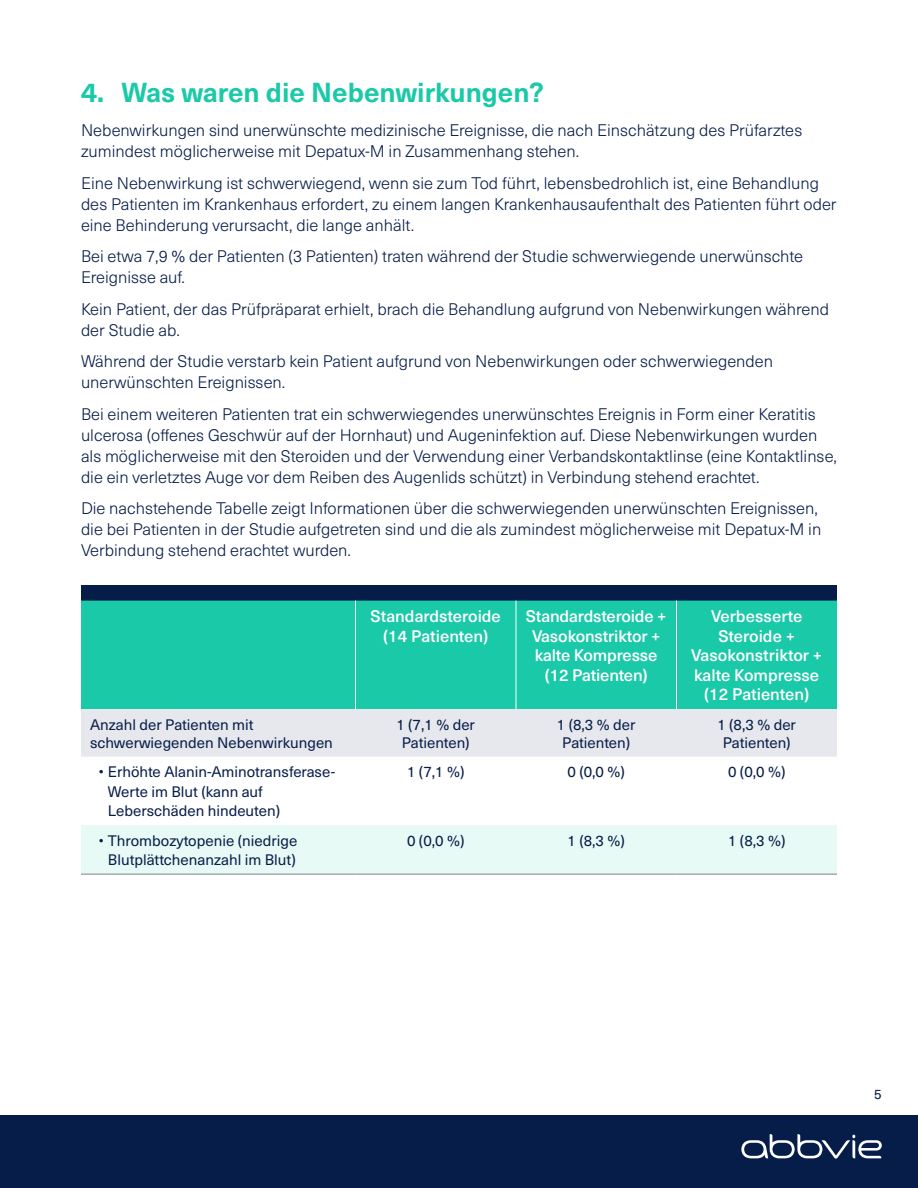
<style>
.page{position:relative;width:918px;height:1188px;background:#fff}
.page>*{position:absolute;margin:0;border:0;box-sizing:border-box;transform-origin:0 0}
.t1{font:700 27px "Neue Haas Unica Pro";color:#1ac9a8}
.t2{font:300 16.5px/21px "Neue Haas Unica Pro";color:#071d49}
.t3{font:500 16.5px/19.5px "Neue Haas Unica Pro";letter-spacing:-.01em;color:#fff;text-align:center}
.t4{font:15px/18px "Neue Haas Unica Pro";color:#071d49;text-align:center}
.t5{font:13.5px "Neue Haas Unica Pro";color:#071d49}
</style>
<div class="page">
<div style="left:0;top:1115px;width:918px;height:73px;background:#071d49"></div>
<div style="left:81px;top:585px;width:756px;height:16px;background:#071d49"></div>
<div style="left:81px;top:601px;width:756px;height:108px;background:#1ac9a8"></div>
<div style="left:81px;top:709px;width:756px;height:48px;background:#e6e8ed"></div>
<div style="left:81px;top:825px;width:756px;height:49px;background:#e8faf6"></div>
<hr style="left:516px;top:601px;width:1px;height:108px;background:#fff">
<hr style="left:676px;top:601px;width:1px;height:108px;background:#fff">
<hr style="left:81px;top:874px;width:275px;height:1px;background:#808285">
<hr style="left:356px;top:874px;width:160px;height:1px;background:#808285">
<hr style="left:516px;top:874px;width:160px;height:1px;background:#808285">
<hr style="left:676px;top:874px;width:161px;height:1px;background:#808285">
<hr style="left:355px;top:601px;width:1px;height:108px;background:#fff">
<svg style="left:741px;top:1134px;width:141px;height:25px"></svg>
<h1 class="t1" style="left:81px;top:76px;width:464px">4. Was waren die Nebenwirkungen?</h1>
<p class="t2" style="left:81px;top:120px;width:723px">Nebenwirkungen sind unerwünschte medizinische Ereignisse, die nach Einschätzung des Prüfarztes zumindest möglicherweise mit Depatux-M in Zusammenhang stehen.</p>
<p class="t2" style="left:81px;top:173px;width:757px">Eine Nebenwirkung ist schwerwiegend, wenn sie zum Tod führt, lebensbedrohlich ist, eine Behandlung des Patienten im Krankenhaus erfordert, zu einem langen Krankenhausaufenthalt des Patienten führt oder eine Behinderung verursacht, die lange anhält.</p>
<p class="t2" style="left:81px;top:246px;width:723px">Bei etwa 7,9 % der Patienten (3 Patienten) traten während der Studie schwerwiegende unerwünschte<br>Ereignisse auf.</p>
<p class="t2" style="left:81px;top:299px;width:750px">Kein Patient, der das Prüfpräparat erhielt, brach die Behandlung aufgrund von Nebenwirkungen während der Studie ab.</p>
<p class="t2" style="left:81px;top:351px;width:694px">Während der Studie verstarb kein Patient aufgrund von Nebenwirkungen oder schwerwiegenden unerwünschten Ereignissen.</p>
<p class="t2" style="left:81px;top:404px;width:758px">Bei einem weiteren Patienten trat ein schwerwiegendes unerwünschtes Ereignis in Form einer Keratitis ulcerosa (offenes Geschwür auf der Hornhaut) und Augeninfektion auf. Diese Nebenwirkungen wurden als möglicherweise mit den Steroiden und der Verwendung einer Verbandskontaktlinse (eine Kontaktlinse, die ein verletztes Auge vor dem Reiben des Augenlids schützt) in Verbindung stehend erachtet.</p>
<p class="t2" style="left:81px;top:498px;width:742px">Die nachstehende Tabelle zeigt Informationen über die schwerwiegenden unerwünschten Ereignissen, die bei Patienten in der Studie aufgetreten sind und die als zumindest möglicherweise mit Depatux-M in<br>Verbindung stehend erachtet wurden.</p>
<p class="t3" style="left:371px;top:607px;width:132px">Standardsteroide (14 Patienten)</p>
<p class="t3" style="left:526px;top:607px;width:142px">Standardsteroide +<br>Vasokonstriktor + kalte Kompresse (12 Patienten)</p>
<p class="t3" style="left:691px;top:607px;width:133px">Verbesserte<br>Steroide +<br>Vasokonstriktor + kalte Kompresse (12 Patienten)</p>
<p class="t4" style="left:90px;top:716px;width:244px;text-align:left">Anzahl der Patienten mit schwerwiegenden Nebenwirkungen</p>
<p class="t4" style="left:396px;top:716px;width:80px">1 (7,1 % der<br>Patienten)</p>
<p class="t4" style="left:557px;top:716px;width:80px">1 (8,3 % der<br>Patienten)</p>
<p class="t4" style="left:717px;top:716px;width:80px">1 (8,3 % der<br>Patienten)</p>
<p class="t4" style="left:108px;top:762px;width:229px;line-height:19.5px;text-align:left;text-indent:-9px">• Erhöhte Alanin-Aminotransferase-<br>Werte im Blut (kann auf<br>Leberschäden hindeuten)</p>
<p class="t4" style="left:407px;top:763px;width:59px">1 (7,1 %)</p>
<p class="t4" style="left:568px;top:763px;width:59px">0 (0,0 %)</p>
<p class="t4" style="left:728px;top:763px;width:59px">0 (0,0 %)</p>
<p class="t4" style="left:99px;top:831px;width:200px;line-height:19.5px">• Thrombozytopenie (niedrige<br>Blutplättchenanzahl im Blut)</p>
<p class="t4" style="left:407px;top:832px;width:59px">0 (0,0 %)</p>
<p class="t4" style="left:568px;top:832px;width:59px">1 (8,3 %)</p>
<p class="t4" style="left:728px;top:832px;width:59px">1 (8,3 %)</p>
<p class="t5" style="left:874px;top:1086px;width:9px">5</p>
</div>
